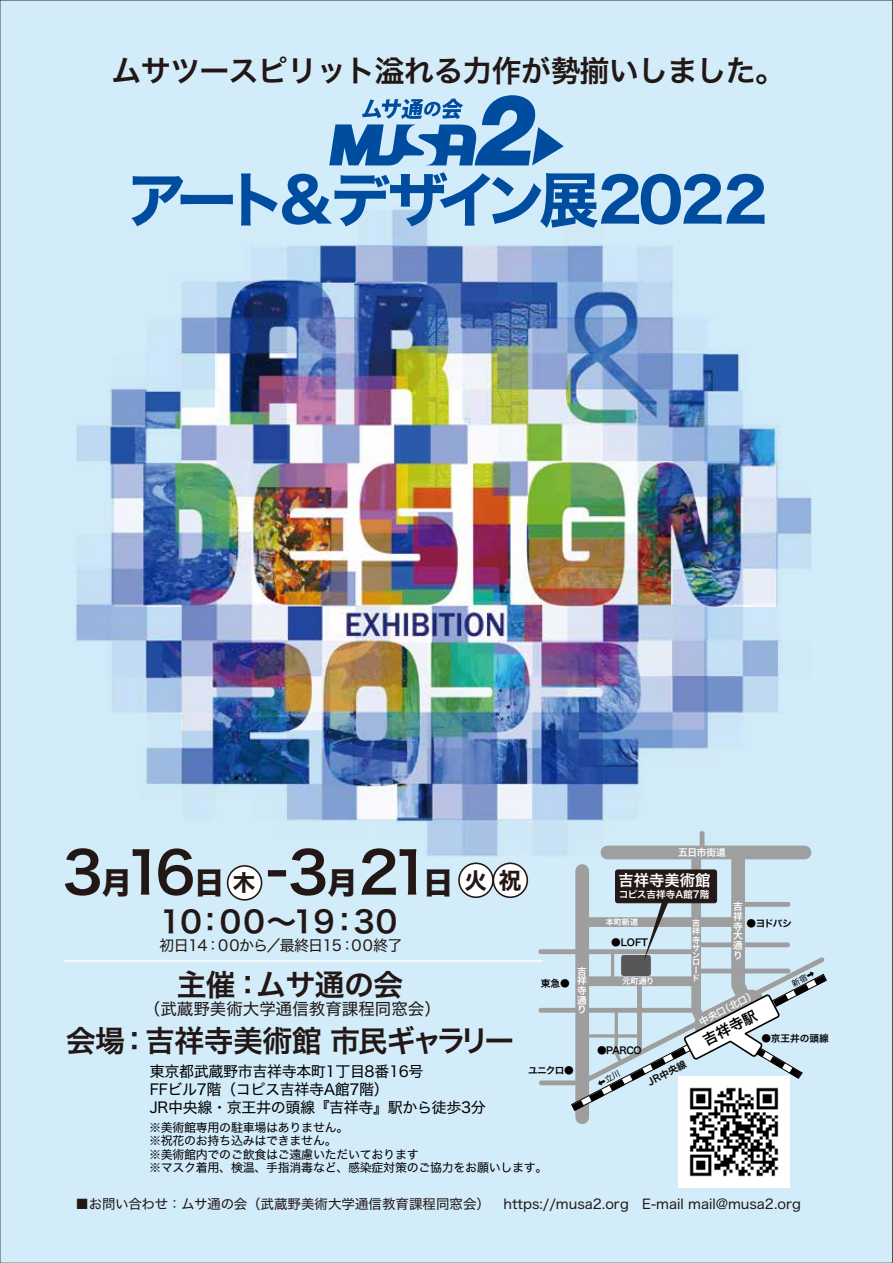
<style>
.page{position:relative;width:893px;height:1263px;background:#fff}
.page>*{position:absolute;margin:0;border:0;box-sizing:border-box;transform-origin:0 0}
.t1{font:60px "Hira Kaku Std N W7";letter-spacing:-.085em;color:#004d9f}
.t2{font:57px "Hira Kaku Std N W6";color:#221714}
.t3{font:30px/56.4px "Hira Kaku Std N W6";letter-spacing:-.025em;color:#221714;text-align:center}
.t4{font:16.5px "Hira Kaku Std W4";color:#221714}
.t5{font:15.3px "Hira Kaku Std N W6";color:#fff}
.t6{font:15px/18px "Hira Kaku Std N W4";letter-spacing:-.025em;color:#000}
.t7{font:15px "Hira Kaku Std W4";letter-spacing:-.05em;color:#221714}
.t8{font:14.55px "Hira Kaku Std N W6";color:#040000}
.t9{font:13.5px "Hira Kaku Std W4";color:#221714}
.t10{font:12px/13.5px "Hira Kaku Std N W4";letter-spacing:-.025em;color:#040000}
.t11{font:9.75px "Hira Kaku Std N W6";letter-spacing:-.05em;color:#040000}
.t12{font:9.75px/9.8px "Hira Kaku Std N W6";color:#fff;text-align:justify}
.t13{font:9.75px "Hira Kaku Std N W6";color:#f7f9f8}
.t14{font:8.1px/7.8px "Hira Kaku Std N W6";color:#fff}
.s1{font-family:"Hira Kaku Std N W8";font-size:30.3px}
.s2{font-family:"Hira Kaku Std N W7";font-size:22.5px}
</style>
<div class="page">
<div style="left:0;top:0;width:892px;height:1263px;background:#d2ecfa"></div>
<img style="left:73px;top:209px;width:739px;height:648px">
<hr style="left:64px;top:960px;width:479px;height:2px;background:#fff">
<div style="left:459px;top:863px;width:34px;height:34px;background:#fff;border-radius:50%"></div>
<div style="left:458px;top:862px;width:36px;height:36px;border:2px solid #221714;border-radius:50%"></div>
<div style="left:493px;top:863px;width:34px;height:34px;background:#fff;border-radius:50%"></div>
<div style="left:493px;top:862px;width:35px;height:36px;border:2px solid #221714;border-radius:50%"></div>
<div style="left:228px;top:866px;width:34px;height:34px;background:#fff;border-radius:50%"></div>
<div style="left:227px;top:865px;width:35px;height:36px;border:2px solid #221714;border-radius:50%"></div>
<div style="left:268px;top:870px;width:18px;height:6px;background:#221714"></div>
<svg style="left:329px;top:95px;width:235px;height:70px"></svg>
<img style="left:678px;top:1111px;width:111px;height:76px">
<hr style="left:700px;top:833px;width:4px;height:15px;background:#9e9e9f">
<div style="left:575px;top:871px;width:14px;height:246px;background:#9e9e9f"></div>
<svg style="left:536px;top:844px;width:291px;height:267px"></svg>
<h3 class="t3" style="left:112px;top:43px;width:675px">ムサツースピリット溢れる力作が勢揃いしました。</h3>
<h1 class="t1" style="left:127px;top:153px;width:643px">アート&amp;デザイン展2022</h1>
<h2 class="t2" style="left:62px;top:828px;width:195px">3<span class="s1">月</span>16<span class="s1">日</span><span class="s2">木</span></h2>
<h2 class="t2" style="left:288px;top:828px;width:235px">3<span class="s1">月</span>21<span class="s1">日</span><span class="s2">火祝</span></h2>
<h3 class="t3" style="left:160px;top:895px;width:239px">10：00～19：30</h3>
<p class="t7" style="left:160px;top:934px;width:259px">初日14：00から／最終日15：00終了　</p>
<h3 class="t3" style="left:66px;top:957px;width:450px">主催：ムサ通の会<br>会場：吉祥寺美術館 市民ギャラリー</h3>
<h3 class="t4" style="left:144px;top:996px;width:298px">（武蔵野美術大学通信教育課程同窓会）</h3>
<p class="t6" style="left:150px;top:1062px;width:337px">東京都武蔵野市吉祥寺本町1丁目8番16号<br>FFビル7階（コピス吉祥寺A館7階）<br>JR中央線・京王井の頭線『吉祥寺』駅から徒歩3分</p>
<p class="t11" style="left:541px;top:976px;width:30px">東急●</p>
<p class="t12" style="left:577px;top:966px;width:11px">吉祥寺通り</p>
<p class="t11" style="left:528px;top:1062px;width:47px">ユニクロ●</p>
<p class="t10" style="left:149px;top:1121px;width:400px">※美術館専用の駐車場はありません。<br>※祝花のお持ち込みはできません。<br>※美術館内でのご飲食はご遠慮いただいております<br>※マスク着用、検温、手指消毒など、感染症対策のご協力をお願いします。</p>
<p class="t12" style="left:678px;top:848px;width:49px">五日市街道</p>
<p class="t5" style="left:618px;top:868px;width:94px">吉祥寺美術館</p>
<p class="t12" style="left:619px;top:890px;width:92px">コピス吉祥寺A館7階</p>
<p class="t14" style="left:606px;top:919px;width:34px">本町新道</p>
<p class="t11" style="left:611px;top:935px;width:39px">●LOFT</p>
<p class="t14" style="left:622px;top:978px;width:33px">元町通り</p>
<p class="t11" style="left:597px;top:1043px;width:46px">●PARCO</p>
<p class="t14" style="left:692px;top:920px;width:9px">吉祥寺サンロード</p>
<p class="t12" style="left:733px;top:902px;width:11px">吉祥寺大通り</p>
<p class="t11" style="left:747px;top:916px;width:47px">●ヨドバシ</p>
<p class="t13" style="left:696px;top:1015px;width:64px;rotate:-27deg">中央口（北口）</p>
<p class="t8" style="left:699px;top:1031px;width:60px;rotate:-27deg">吉祥寺駅</p>
<p class="t11" style="left:761px;top:1031px;width:69px">●京王井の頭線</p>
<p class="t11" style="left:645px;top:1075px;width:44px;rotate:-27deg">JR中央線</p>
<p class="t9" style="left:75px;top:1193px;width:727px">■お問い合わせ：ムサ通の会（武蔵野美術大学通信教育課程同窓会）　https://musa2.org　E-mail mail@musa2.org</p>
</div>
